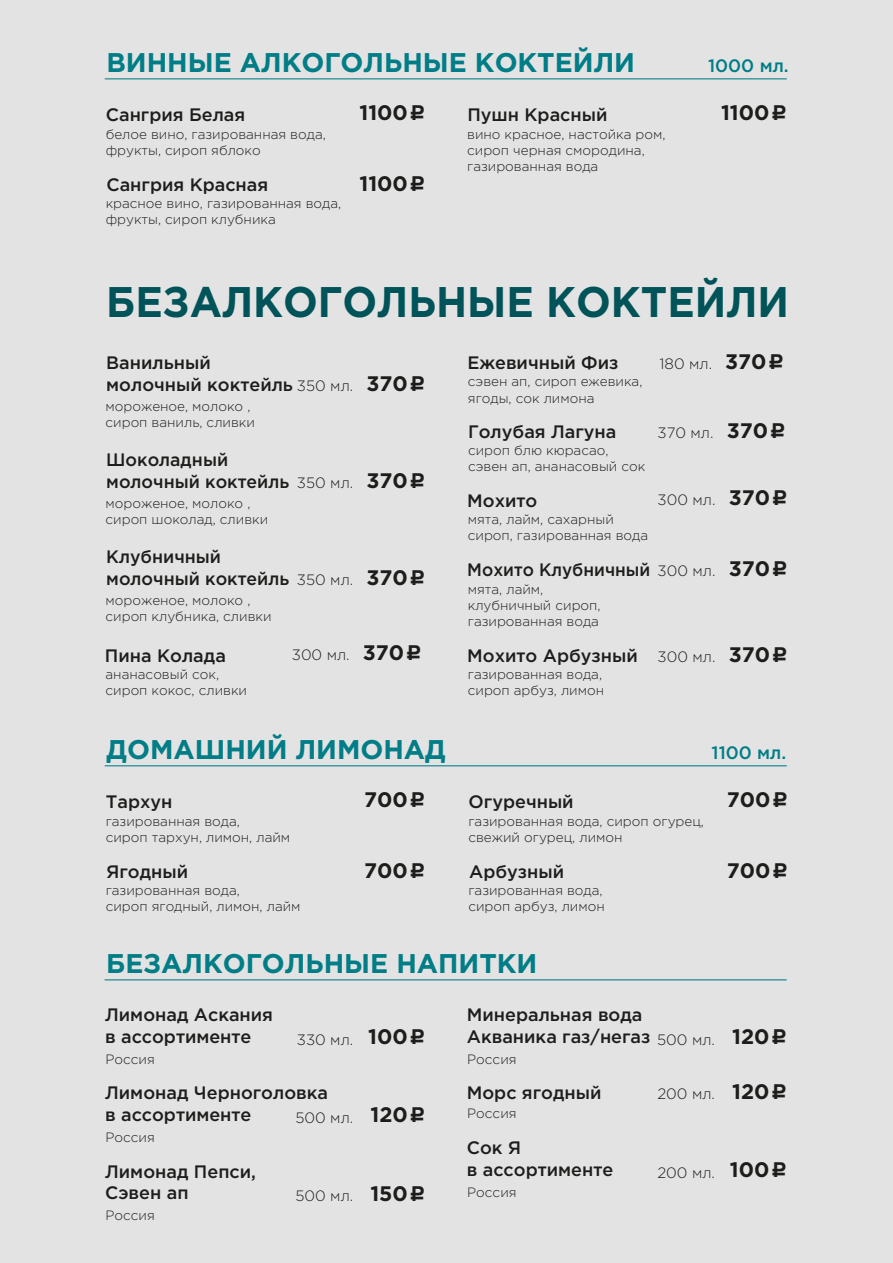
<style>
.page{position:relative;width:893px;height:1263px;background:#e3e3e3}
.page>*{position:absolute;margin:0;border:0;box-sizing:border-box;transform-origin:0 0}
.t1{font:700 42.75px "Gotham Pro";color:#005459;scale:.96 1}
.t2{font:700 27px "Gotham Pro";color:#007d86}
.t3{font:700 21px "Gotham Pro";color:#1d1d1b}
.t4{font:500 18px/21.6px "Gotham Pro";color:#1d1e1c}
.t5{font:500 18px "Gotham Pro";color:#1d1e1c;scale:.95 1}
.t6{font:500 18px "Gotham Pro";color:#007d86}
.t7{font:300 15px "Gotham Pro";color:#1d1d1b}
.t8{font:300 13.5px/16.2px "Gotham Pro";color:#1d1e1c}
.s1{font-family:"ALS Rubl";font-weight:400}
.s2{font-weight:700;font-size:21px}
.s3{font-family:"ALS Rubl";font-weight:400;font-size:21px}
</style>
<div class="page">
<hr style="left:105px;top:78px;width:682px;height:1px;background:#007d86">
<hr style="left:105px;top:765px;width:682px;height:1px;background:#007d86">
<hr style="left:105px;top:979px;width:682px;height:1px;background:#007d86">
<h2 class="t2" style="left:106px;top:46px;width:530px">ВИННЫЕ АЛКОГОЛЬНЫЕ КОКТЕЙЛИ</h2>
<h3 class="t4" style="left:106px;top:104px;width:141px">Сангрия Белая</h3>
<p class="t8" style="left:106px;top:126px;width:222px">белое вино, газированная вода, фрукты, сироп яблоко</p>
<h3 class="t4" style="left:106px;top:173px;width:163px">Сангрия Красная</h3>
<p class="t8" style="left:106px;top:195px;width:237px">красное вино, газированная вода, фрукты, сироп клубника</p>
<h3 class="t3" style="left:359px;top:100px;width:68px">1100<span class="s1">C</span></h3>
<h3 class="t3" style="left:359px;top:171px;width:68px">1100<span class="s1">C</span></h3>
<h3 class="t4" style="left:467px;top:104px;width:142px">Пушн Красный</h3>
<p class="t8" style="left:467px;top:126px;width:200px">вино красное, настойка ром, сироп черная смородина, газированная вода</p>
<h3 class="t6" style="left:708px;top:55px;width:82px">1000 мл.</h3>
<h3 class="t3" style="left:721px;top:100px;width:68px">1100<span class="s1">C</span></h3>
<h1 class="t1" style="left:106px;top:277px;width:713px">БЕЗАЛКОГОЛЬНЫЕ КОКТЕЙЛИ</h1>
<h3 class="t4" style="left:106px;top:351px;width:188px">Ванильный молочный коктейль</h3>
<p class="t8" style="left:106px;top:398px;width:151px">мороженое, молоко , сироп ваниль, сливки</p>
<p class="t7" style="left:659px;top:356px;width:127px">180 мл. <span class="s2">370</span><span class="s3">C</span></p>
<h3 class="t4" style="left:467px;top:351px;width:153px">Ежевичный Физ</h3>
<p class="t8" style="left:468px;top:374px;width:176px">сэвен ап, сироп ежевика, ягоды, сок лимона</p>
<p class="t7" style="left:297px;top:377px;width:130px">350 мл. <span class="s2">370</span><span class="s3">C</span></p>
<p class="t7" style="left:657px;top:424px;width:130px">370 мл. <span class="s2">370</span><span class="s3">C</span></p>
<h3 class="t4" style="left:468px;top:420px;width:150px">Голубая Лагуна</h3>
<p class="t8" style="left:468px;top:442px;width:179px">сироп блю кюрасао, сэвен ап, ананасовый сок</p>
<h3 class="t4" style="left:106px;top:449px;width:184px">Шоколадный молочный коктейль</h3>
<p class="t8" style="left:106px;top:495px;width:164px">мороженое, молоко , сироп шоколад, сливки</p>
<p class="t7" style="left:297px;top:474px;width:130px">350 мл. <span class="s2">370</span><span class="s3">C</span></p>
<p class="t7" style="left:658px;top:492px;width:132px">300 мл. <span class="s2">370</span><span class="s3">C</span></p>
<h3 class="t4" style="left:467px;top:489px;width:72px">Мохито</h3>
<p class="t8" style="left:468px;top:511px;width:182px">мята, лайм, сахарный сироп, газированная вода</p>
<h3 class="t4" style="left:106px;top:546px;width:184px">Клубничный молочный коктейль</h3>
<p class="t8" style="left:106px;top:592px;width:168px">мороженое, молоко , сироп клубника, сливки</p>
<p class="t7" style="left:297px;top:572px;width:130px">350 мл. <span class="s2">370</span><span class="s3">C</span></p>
<h3 class="t5" style="left:467px;top:560px;width:194px">Мохито Клубничный</h3>
<p class="t8" style="left:468px;top:581px;width:134px">мята, лайм, клубничный сироп, газированная вода</p>
<p class="t7" style="left:658px;top:563px;width:132px">300 мл. <span class="s2">370</span><span class="s3">C</span></p>
<p class="t7" style="left:292px;top:646px;width:132px">300 мл. <span class="s2">370</span><span class="s3">C</span></p>
<h3 class="t4" style="left:105px;top:644px;width:122px">Пина Колада</h3>
<p class="t7" style="left:658px;top:648px;width:132px">300 мл. <span class="s2">370</span><span class="s3">C</span></p>
<p class="t8" style="left:106px;top:666px;width:143px">ананасовый сок, сироп кокос, сливки</p>
<h3 class="t4" style="left:467px;top:644px;width:172px">Мохито Арбузный</h3>
<p class="t8" style="left:468px;top:666px;width:138px">газированная вода, сироп арбуз, лимон</p>
<h2 class="t2" style="left:106px;top:733px;width:341px">ДОМАШНИЙ ЛИМОНАД</h2>
<h3 class="t6" style="left:711px;top:742px;width:76px">1100 мл.</h3>
<h3 class="t4" style="left:106px;top:791px;width:68px">Тархун</h3>
<p class="t8" style="left:106px;top:813px;width:186px">газированная вода,<br>сироп тархун, лимон, лайм</p>
<h3 class="t3" style="left:364px;top:787px;width:63px">700<span class="s1">C</span></h3>
<h3 class="t4" style="left:469px;top:791px;width:107px">Огуречный</h3>
<p class="t8" style="left:468px;top:813px;width:237px">газированная вода, сироп огурец, свежий огурец, лимон</p>
<h3 class="t3" style="left:727px;top:787px;width:63px">700<span class="s1">C</span></h3>
<h3 class="t4" style="left:106px;top:860px;width:83px">Ягодный</h3>
<p class="t8" style="left:106px;top:882px;width:196px">газированная вода,<br>сироп ягодный, лимон, лайм</p>
<h3 class="t3" style="left:364px;top:858px;width:63px">700<span class="s1">C</span></h3>
<h3 class="t4" style="left:469px;top:860px;width:97px">Арбузный</h3>
<p class="t8" style="left:468px;top:882px;width:138px">газированная вода, сироп арбуз, лимон</p>
<h3 class="t3" style="left:727px;top:858px;width:63px">700<span class="s1">C</span></h3>
<h2 class="t2" style="left:106px;top:947px;width:433px">БЕЗАЛКОГОЛЬНЫЕ НАПИТКИ</h2>
<h3 class="t4" style="left:105px;top:1003px;width:169px">Лимонад Аскания в ассортименте</h3>
<p class="t8" style="left:106px;top:1051px;width:51px">Россия</p>
<h3 class="t4" style="left:467px;top:1003px;width:185px">Минеральная вода<br>Акваника газ/негаз</h3>
<p class="t8" style="left:467px;top:1051px;width:51px">Россия</p>
<p class="t7" style="left:297px;top:1031px;width:130px">330 мл. <span class="s2">100</span><span class="s3">C</span></p>
<h3 class="t4" style="left:105px;top:1081px;width:224px">Лимонад Черноголовка в ассортименте</h3>
<p class="t8" style="left:106px;top:1129px;width:51px">Россия</p>
<p class="t7" style="left:295px;top:1109px;width:132px">500 мл. <span class="s2">120</span><span class="s3">C</span></p>
<h3 class="t4" style="left:105px;top:1160px;width:152px">Лимонад Пепси,<br>Сэвен ап</h3>
<p class="t8" style="left:106px;top:1208px;width:51px">Россия</p>
<p class="t7" style="left:295px;top:1188px;width:132px">500 мл. <span class="s2">150</span><span class="s3">C</span></p>
<h3 class="t4" style="left:467px;top:1081px;width:136px">Морс ягодный</h3>
<p class="t8" style="left:467px;top:1106px;width:51px">Россия</p>
<h3 class="t4" style="left:467px;top:1136px;width:148px">Сок Я<br>в ассортименте</h3>
<p class="t8" style="left:467px;top:1184px;width:51px">Россия</p>
<p class="t7" style="left:657px;top:1031px;width:132px">500 мл. <span class="s2">120</span><span class="s3">C</span></p>
<p class="t7" style="left:657px;top:1085px;width:132px">200 мл. <span class="s2">120</span><span class="s3">C</span></p>
<p class="t7" style="left:657px;top:1164px;width:132px">200 мл. <span class="s2">100</span><span class="s3">C</span></p>
</div>
